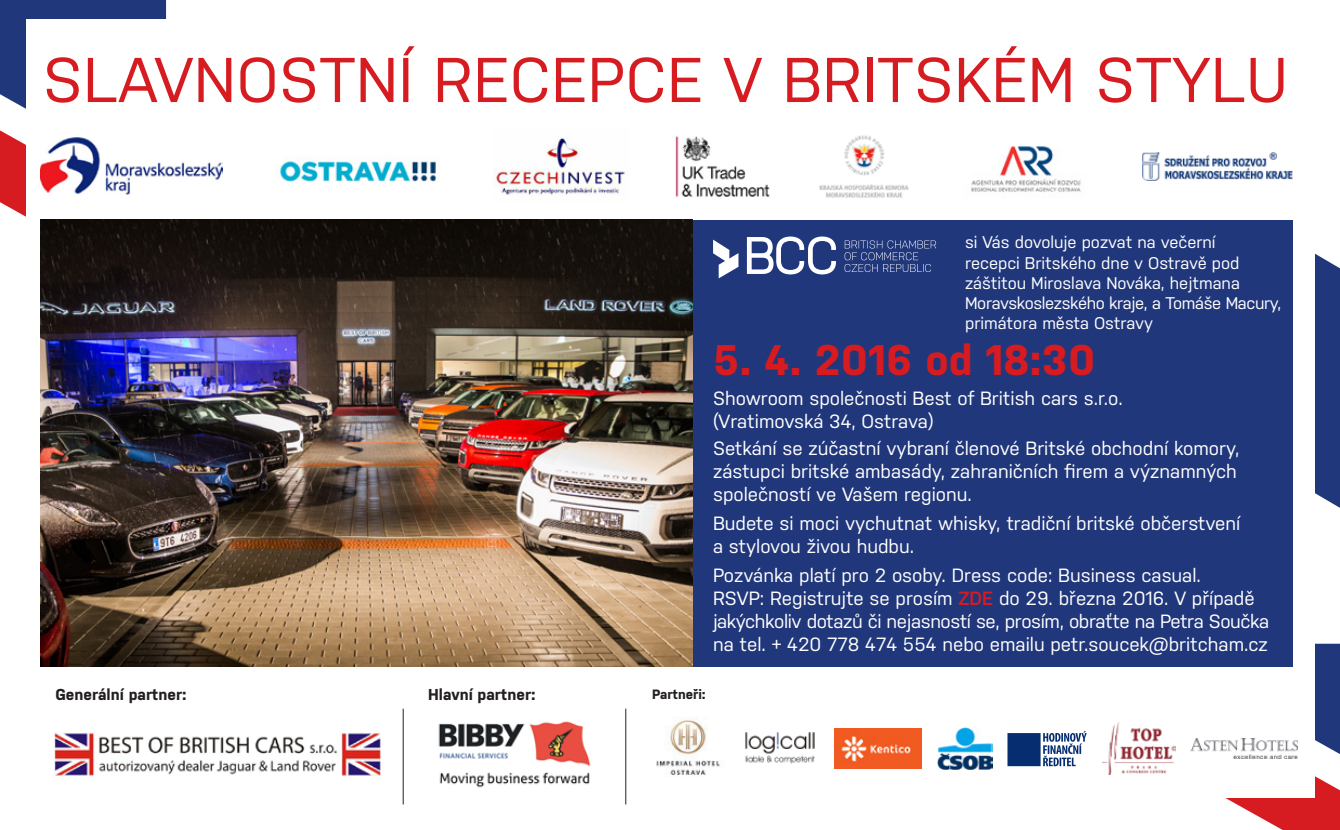
<style>
.page{position:relative;width:1340px;height:830px;background:#fff}
.page>*{position:absolute;margin:0;border:0;box-sizing:border-box;transform-origin:0 0}
.t1{font:63px "Nudista";letter-spacing:.015em;color:#d61b21}
.t2{font:700 42.75px "Nudista";color:#d61b21}
.t3{font:19.12px/22.9px "Nudista";color:#fff}
.t4{font:16.88px/20.2px "Nudista";color:#fff}
.t5{font:700 15.75px "Nudista";color:#231f20}
.t6{font:700 13.5px "Nudista";color:#231f20}
.s1{font-weight:600;color:#d61b21}
</style>
<div class="page">
<svg style="left:1225px;top:753px;width:114px;height:76px;fill:#d61b21"></svg>
<svg style="left:1315px;top:643px;width:24px;height:110px;background:#2e4383"></svg>
<div style="left:1315px;top:253px;width:24px;height:254px;background:#21377b"></div>
<svg style="left:0;top:0;width:166px;height:217px;background:#684c78"></svg>
<div style="left:26px;top:19px;width:1288px;height:778px;background:#fff"></div>
<img style="left:673px;top:136px;width:97px;height:62px">
<img style="left:494px;top:137px;width:132px;height:59px">
<img style="left:819px;top:135px;width:90px;height:63px">
<img style="left:971px;top:146px;width:110px;height:46px">
<img style="left:1142px;top:152px;width:150px;height:28px">
<img style="left:40px;top:137px;width:182px;height:58px">
<img style="left:280px;top:156px;width:156px;height:26px">
<div style="left:654px;top:220px;width:638px;height:446px;background:#21377b"></div>
<img style="left:40px;top:220px;width:653px;height:446px">
<svg style="left:747px;top:236px;width:89px;height:38px"></svg>
<svg style="left:844px;top:240px;width:92px;height:32px"></svg>
<svg style="left:713px;top:239px;width:25px;height:39px"></svg>
<img style="left:438px;top:721px;width:153px;height:67px">
<hr style="left:403px;top:708px;width:1px;height:96px;background:#231f20">
<hr style="left:625px;top:708px;width:1px;height:96px;background:#231f20">
<img style="left:54px;top:733px;width:327px;height:43px">
<img style="left:745px;top:732px;width:70px;height:31px">
<img style="left:834px;top:728px;width:87px;height:40px">
<img style="left:656px;top:718px;width:64px;height:57px">
<img style="left:1102px;top:722px;width:73px;height:52px">
<img style="left:937px;top:727px;width:55px;height:42px">
<svg style="left:1007px;top:731px;width:79px;height:34px"></svg>
<img style="left:1190px;top:738px;width:106px;height:20px">
<p class="t1" style="left:43px;top:34px;width:1246px">SLAVNOSTNÍ RECEPCE V BRITSKÉM STYLU</p>
<p class="t4" style="left:965px;top:231px;width:317px">si Vás dovoluje pozvat na večerní<br>recepci Britského dne v Ostravě pod záštitou Miroslava Nováka, hejtmana Moravskoslezského kraje, a Tomáše Macury, primátora města Ostravy</p>
<p class="t2" style="left:713px;top:335px;width:384px">5. 4. 2016 od 18:30</p>
<p class="t3" style="left:713px;top:384px;width:411px">Showroom společnosti Best of British cars s.r.o. (Vratimovská 34, Ostrava)</p>
<p class="t3" style="left:713px;top:435px;width:528px">Setkání se zúčastní vybraní členové Britské obchodní komory, zástupci britské ambasády, zahraničních firem a významných společností ve Vašem regionu.</p>
<p class="t3" style="left:713px;top:510px;width:529px">Budete si moci vychutnat whisky, tradiční britské občerstvení a stylovou živou hudbu.</p>
<p class="t3" style="left:713px;top:562px;width:557px">Pozvánka platí pro 2 osoby. Dress code: Business casual.<br>RSVP: Registrujte se prosím <span class="s1">ZDE</span> do 29. března 2016. V případě jakýchkoliv dotazů či nejasností se, prosím, obraťte na Petra Součka na tel. + 420 778 474 554 nebo emailu petr.soucek@britcham.cz</p>
<p class="t5" style="left:55px;top:685px;width:133px">Generální partner:</p>
<p class="t5" style="left:428px;top:685px;width:109px">Hlavní partner:</p>
<p class="t6" style="left:652px;top:686px;width:55px">Partneři:</p>
</div>
